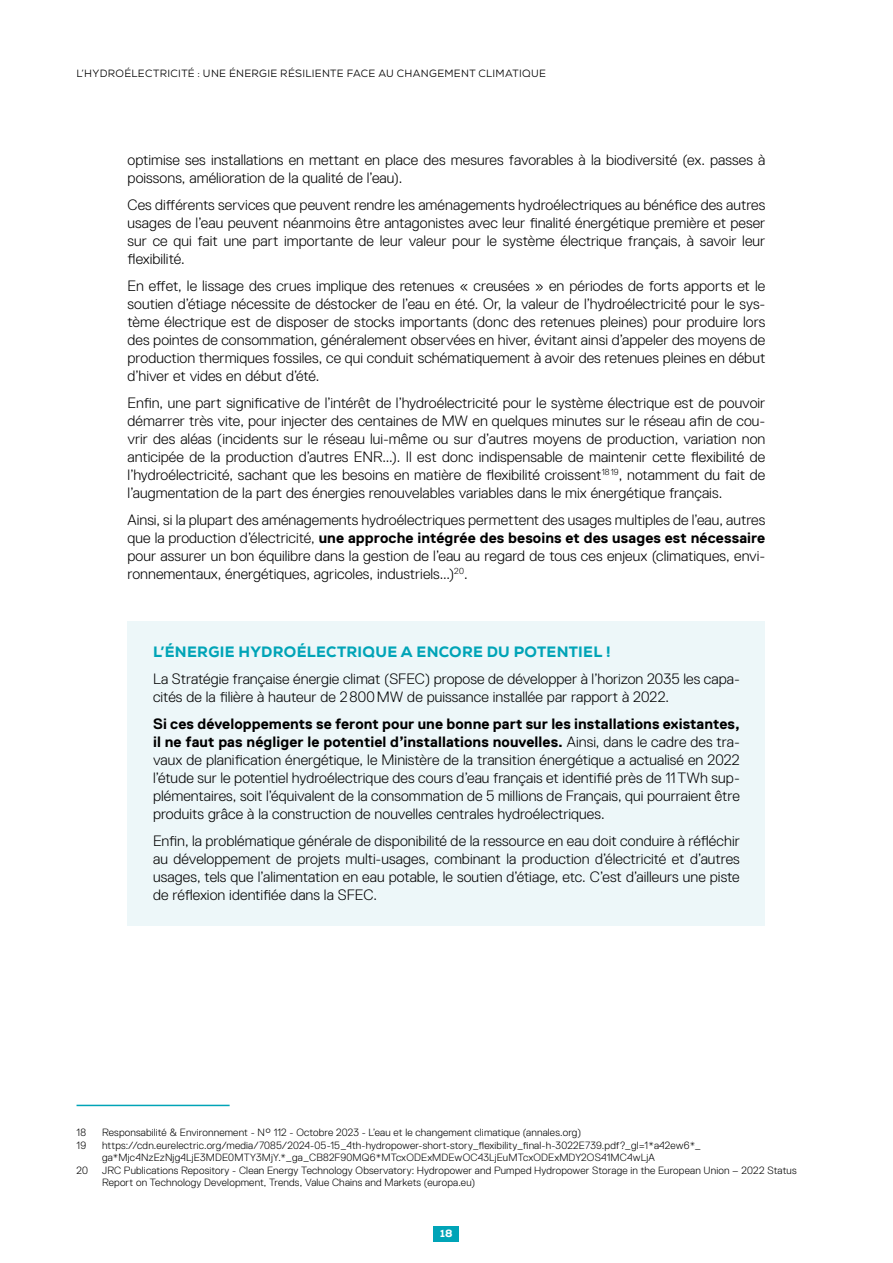
<style>
.page{position:relative;width:893px;height:1263px;background:#fff}
.page>*{position:absolute;margin:0;border:0;box-sizing:border-box;transform-origin:0 0}
.t1{font:300 15px/18px "Replica";letter-spacing:.005em;color:#000;text-align:justify}
.t2{font:800 15px "Nexa";letter-spacing:.02em;color:#00a4b7}
.t3{font:300 10.5px/12.6px "Replica";letter-spacing:.015em;color:#000}
.t4{font:10.5px "Nexa";letter-spacing:.03em;color:#000}
.t5{font:800 10.5px "Nexa";color:#fff}
.s1{font-weight:700}
</style>
<div class="page">
<div style="left:434px;top:1226px;width:25px;height:16px;background:#00a4b7"></div>
<div style="left:128px;top:621px;width:637px;height:304px;background:#edf7f9"></div>
<hr style="left:77px;top:1105px;width:153px;height:1px;background:#00a4b7">
<p class="t4" style="left:77px;top:66px;width:471px">L’HYDROÉLECTRICITÉ : UNE ÉNERGIE RÉSILIENTE FACE AU CHANGEMENT CLIMATIQUE</p>
<p class="t1" style="left:128px;top:151px;width:639px">optimise ses installations en mettant en place des mesures favorables à la biodiversité (ex. passes à poissons, amélioration de la qualité de l’eau).</p>
<p class="t1" style="left:128px;top:196px;width:639px">Ces différents services que peuvent rendre les aménagements hydroélectriques au bénéfice des autres usages de l’eau peuvent néanmoins être antagonistes avec leur finalité énergétique première et peser sur ce qui fait une part importante de leur valeur pour le système électrique français, à savoir leur flexibilité.</p>
<p class="t1" style="left:128px;top:277px;width:639px">En effet, le lissage des crues implique des retenues « creusées » en périodes de forts apports et le soutien d’étiage nécessite de déstocker de l’eau en été. Or, la valeur de l’hydroélectricité pour le sys&shy;tème électrique est de disposer de stocks importants (donc des retenues pleines) pour produire lors des pointes de consommation, généralement observées en hiver, évitant ainsi d’appeler des moyens de production thermiques fossiles, ce qui conduit schématiquement à avoir des retenues pleines en début d’hiver et vides en début d’été.</p>
<p class="t1" style="left:128px;top:394px;width:639px">Enfin, une part significative de l’intérêt de l’hydroélectricité pour le système électrique est de pouvoir démarrer très vite, pour injecter des centaines de MW en quelques minutes sur le réseau afin de cou&shy;vrir des aléas (incidents sur le réseau lui-même ou sur d’autres moyens de production, variation non anticipée de la production d’autres ENR...). Il est donc indispensable de maintenir cette flexibilité de l’hydroélectricité, sachant que les besoins en matière de flexibilité croissent<sup>1819</sup>, notamment du fait de l’augmentation de la part des énergies renouvelables variables dans le mix énergétique français.</p>
<p class="t1" style="left:128px;top:511px;width:639px">Ainsi, si la plupart des aménagements hydroélectriques permettent des usages multiples de l’eau, autres que la production d’électricité, <span class="s1">une approche intégrée des besoins et des usages est nécessaire </span>pour assurer un bon équilibre dans la gestion de l’eau au regard de tous ces enjeux (climatiques, envi&shy;ronnementaux, énergétiques, agricoles, industriels...)<sup>20</sup>.</p>
<p class="t2" style="left:153px;top:642px;width:459px">L’ÉNERGIE HYDROÉLECTRIQUE A ENCORE DU POTENTIEL !</p>
<p class="t1" style="left:153px;top:670px;width:588px">La Stratégie française énergie climat (SFEC) propose de développer à l’horizon 2035 les capa&shy;cités de la filière à hauteur de 2800MW de puissance installée par rapport à 2022.</p>
<p class="t1" style="left:153px;top:715px;width:588px"><span class="s1">Si ces développements se feront pour une bonne part sur les installations existantes, il ne faut pas négliger le potentiel d’installations nouvelles.</span> Ainsi, dans le cadre des tra&shy;vaux de planification énergétique, le Ministère de la transition énergétique a actualisé en 2022 l’étude sur le potentiel hydroélectrique des cours d’eau français et identifié près de 11TWh sup&shy;plémentaires, soit l’équivalent de la consommation de 5 millions de Français, qui pourraient être produits grâce à la construction de nouvelles centrales hydroélectriques.</p>
<p class="t1" style="left:153px;top:832px;width:588px">Enfin, la problématique générale de disponibilité de la ressource en eau doit conduire à réfléchir au développement de projets multi-usages, combinant la production d’électricité et d’autres usages, tels que l’alimentation en eau potable, le soutien d’étiage, etc. C’est d’ailleurs une piste de réflexion identifiée dans la SFEC.</p>
<p class="t3" style="left:77px;top:1126px;width:11px">18</p>
<p class="t3" style="left:102px;top:1126px;width:481px">Responsabilité &amp; Environnement - N° 112 - Octobre 2023 - L’eau et le changement climatique (annales.org)</p>
<p class="t3" style="left:77px;top:1139px;width:11px">19</p>
<p class="t3" style="left:102px;top:1139px;width:600px">https://cdn.eurelectric.org/media/7085/2024-05-15_4th-hydropower-short-story_flexibility_final-h-3022E739.pdf?_gl=1*a42ew6*_ ga*Mjc4NzEzNjg4LjE3MDE0MTY3MjY.*_ga_CB82F90MQ6*MTcxODExMDEwOC43LjEuMTcxODExMDY2OS41MC4wLjA</p>
<p class="t3" style="left:77px;top:1164px;width:13px">20</p>
<p class="t3" style="left:102px;top:1164px;width:696px">JRC Publications Repository - Clean Energy Technology Observatory: Hydropower and Pumped Hydropower Storage in the European Union – 2022 Status<br>Report on Technology Development, Trends, Value Chains and Markets (europa.eu)</p>
<p class="t5" style="left:440px;top:1227px;width:14px">18</p>
</div>
